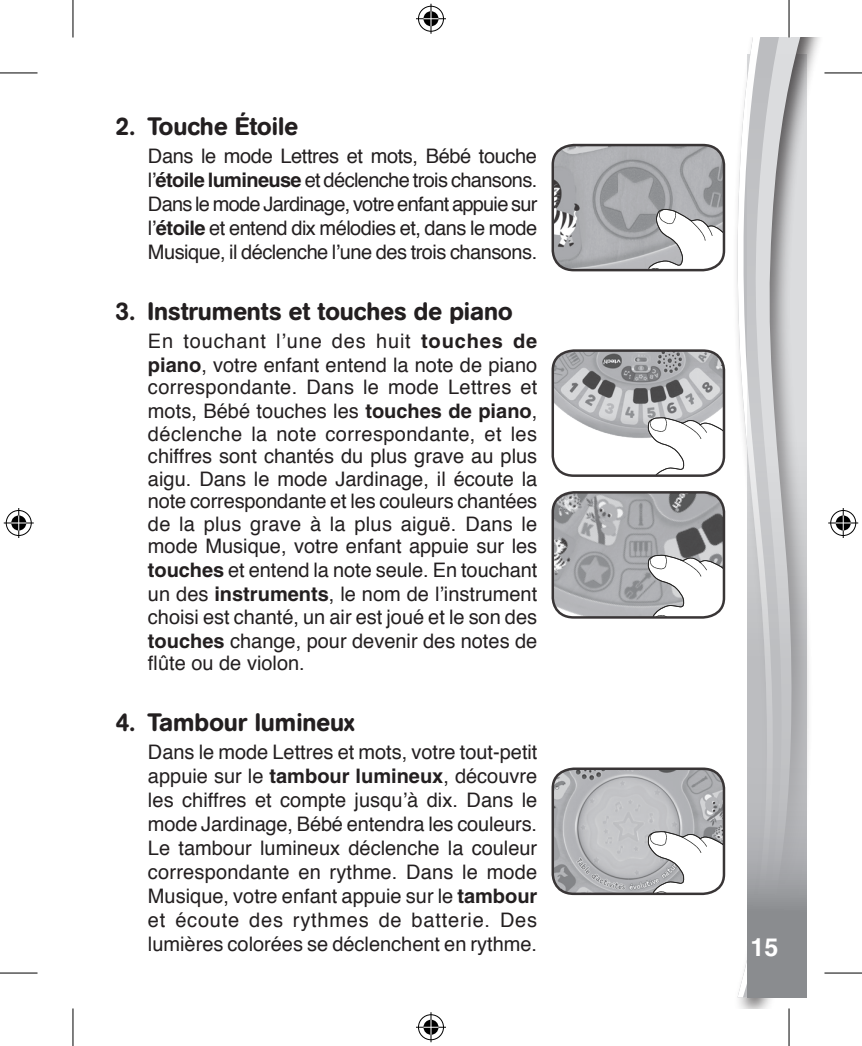
<style>
.page{position:relative;width:862px;height:1046px;background:#fff}
.page>*{position:absolute;margin:0;border:0;box-sizing:border-box;transform-origin:0 0}
.LF_Title_01{font:500 25px "AG Book Rounded";color:#231f20}
.t1{font:700 25px "Helvetica";color:#fff}
.LF_Text_01{font:20px/23px "Helvetica";color:#231f20;text-align:justify}
.s1{font-weight:700}
</style>
<div class="page">
<svg style="left:791px;top:38px;width:23px;height:959px"></svg>
<svg style="left:737px;top:38px;width:38px;height:959px"></svg>
<svg style="left:747px;top:55px;width:59px;height:943px;background:#bbbcbe"></svg>
<img style="left:554px;top:351px;width:170px;height:87px">
<svg style="left:647px;top:417px;width:77px;height:57px"></svg>
<div style="left:551px;top:349px;width:174px;height:128px;border:2px solid #231f20;border-radius:20px"></div>
<img style="left:554px;top:492px;width:170px;height:124px">
<svg style="left:647px;top:555px;width:77px;height:61px"></svg>
<div style="left:551px;top:491px;width:174px;height:128px;border:2px solid #231f20;border-radius:20px"></div>
<img style="left:554px;top:770px;width:170px;height:124px">
<svg style="left:647px;top:831px;width:77px;height:64px"></svg>
<div style="left:551px;top:767px;width:174px;height:128px;border:2px solid #231f20;border-radius:20px"></div>
<img style="left:553px;top:145px;width:171px;height:125px">
<svg style="left:647px;top:209px;width:77px;height:61px"></svg>
<div style="left:551px;top:144px;width:174px;height:127px;border:2px solid #231f20;border-radius:20px"></div>
<hr style="left:0;top:73px;width:38px;height:1px;background:#000">
<hr style="left:824px;top:73px;width:38px;height:1px;background:#000">
<hr style="left:0;top:973px;width:38px;height:1px;background:#000">
<hr style="left:824px;top:973px;width:38px;height:1px;background:#000">
<hr style="left:73px;top:0;width:1px;height:37px;background:#000">
<hr style="left:73px;top:1008px;width:1px;height:38px;background:#000">
<hr style="left:788px;top:0;width:1px;height:37px;background:#000">
<hr style="left:788px;top:1008px;width:1px;height:38px;background:#000">
<div style="left:417px;top:5px;width:28px;height:28px;border:3px solid #fff;border-radius:50%"></div>
<hr style="left:416px;top:17px;width:30px;height:3px;background:#fff">
<hr style="left:429px;top:4px;width:3px;height:30px;background:#fff">
<div style="left:422px;top:10px;width:18px;height:18px;border:3px solid #fff;border-radius:50%"></div>
<div style="left:418px;top:6px;width:26px;height:26px;border:1px solid #000;border-radius:50%"></div>
<hr style="left:416px;top:18px;width:30px;height:1px;background:#000">
<hr style="left:430px;top:4px;width:1px;height:30px;background:#000">
<svg style="left:423px;top:11px;width:15px;height:15px"></svg>
<div style="left:417px;top:1013px;width:28px;height:28px;border:3px solid #fff;border-radius:50%"></div>
<hr style="left:416px;top:1026px;width:30px;height:3px;background:#fff">
<hr style="left:429px;top:1012px;width:3px;height:30px;background:#fff">
<div style="left:422px;top:1018px;width:18px;height:18px;border:3px solid #fff;border-radius:50%"></div>
<div style="left:418px;top:1014px;width:26px;height:26px;border:1px solid #000;border-radius:50%"></div>
<hr style="left:416px;top:1027px;width:30px;height:1px;background:#000">
<hr style="left:430px;top:1012px;width:1px;height:30px;background:#000">
<svg style="left:423px;top:1020px;width:15px;height:15px"></svg>
<div style="left:5px;top:509px;width:28px;height:28px;border:3px solid #fff;border-radius:50%"></div>
<hr style="left:4px;top:521px;width:30px;height:3px;background:#fff">
<hr style="left:17px;top:508px;width:3px;height:30px;background:#fff">
<div style="left:10px;top:514px;width:18px;height:18px;border:3px solid #fff;border-radius:50%"></div>
<div style="left:6px;top:510px;width:26px;height:26px;border:1px solid #000;border-radius:50%"></div>
<hr style="left:4px;top:523px;width:30px;height:1px;background:#000">
<hr style="left:18px;top:508px;width:1px;height:30px;background:#000">
<svg style="left:11px;top:515px;width:15px;height:15px"></svg>
<div style="left:829px;top:509px;width:28px;height:28px;border:3px solid #fff;border-radius:50%"></div>
<hr style="left:828px;top:521px;width:30px;height:3px;background:#fff">
<hr style="left:841px;top:508px;width:3px;height:30px;background:#fff">
<div style="left:834px;top:514px;width:18px;height:18px;border:3px solid #fff;border-radius:50%"></div>
<div style="left:830px;top:510px;width:26px;height:26px;border:1px solid #000;border-radius:50%"></div>
<hr style="left:828px;top:523px;width:30px;height:1px;background:#000">
<hr style="left:842px;top:508px;width:1px;height:30px;background:#000">
<svg style="left:835px;top:515px;width:15px;height:15px"></svg>
<p class="LF_Title_01" style="left:115px;top:112px;width:184px">2. Touche Étoile</p>
<p class="LF_Text_01" style="left:148px;top:144px;width:391px;line-height:24px">Dans le mode Lettres et mots, Bébé touche l’<span class="s1">étoile lumineuse</span> et déclenche trois chansons.<br>Dans le mode Jardinage, votre enfant appuie sur l’<span class="s1">étoile</span> et entend dix mélodies et, dans le mode Musique, il déclenche l’une des trois chansons.</p>
<p class="LF_Title_01" style="left:115px;top:297px;width:399px">3. Instruments et touches de piano</p>
<p class="LF_Text_01" style="left:148px;top:330px;width:391px">En touchant l’une des huit <span class="s1">touches de piano</span>, votre enfant entend la note de piano correspondante. Dans le mode Lettres et mots, Bébé touches les <span class="s1">touches de piano</span>, déclenche la note correspondante, et les chiffres sont chantés du plus grave au plus aigu. Dans le mode Jardinage, il écoute la note correspondante et les couleurs chantées de la plus grave à la plus aiguë. Dans le mode Musique, votre enfant appuie sur les <span class="s1">touches</span> et entend la note seule. En touchant un des <span class="s1">instruments</span>, le nom de l’instrument choisi est chanté, un air est joué et le son des <span class="s1">touches</span> change, pour devenir des notes de flûte ou de violon.</p>
<p class="LF_Title_01" style="left:115px;top:708px;width:241px">4. Tambour lumineux</p>
<p class="LF_Text_01" style="left:148px;top:741px;width:391px;line-height:24px">Dans le mode Lettres et mots, votre tout-petit appuie sur le <span class="s1">tambour lumineux</span>, découvre les chiffres et compte jusqu’à dix. Dans le mode Jardinage, Bébé entendra les couleurs.<br>Le tambour lumineux déclenche la couleur correspondante en rythme. Dans le mode Musique, votre enfant appuie sur le <span class="s1">tambour </span>et écoute des rythmes de batterie. Des lumières colorées se déclenchent en rythme.</p>
<p class="t1" style="left:750px;top:932px;width:29px">15</p>
</div>
